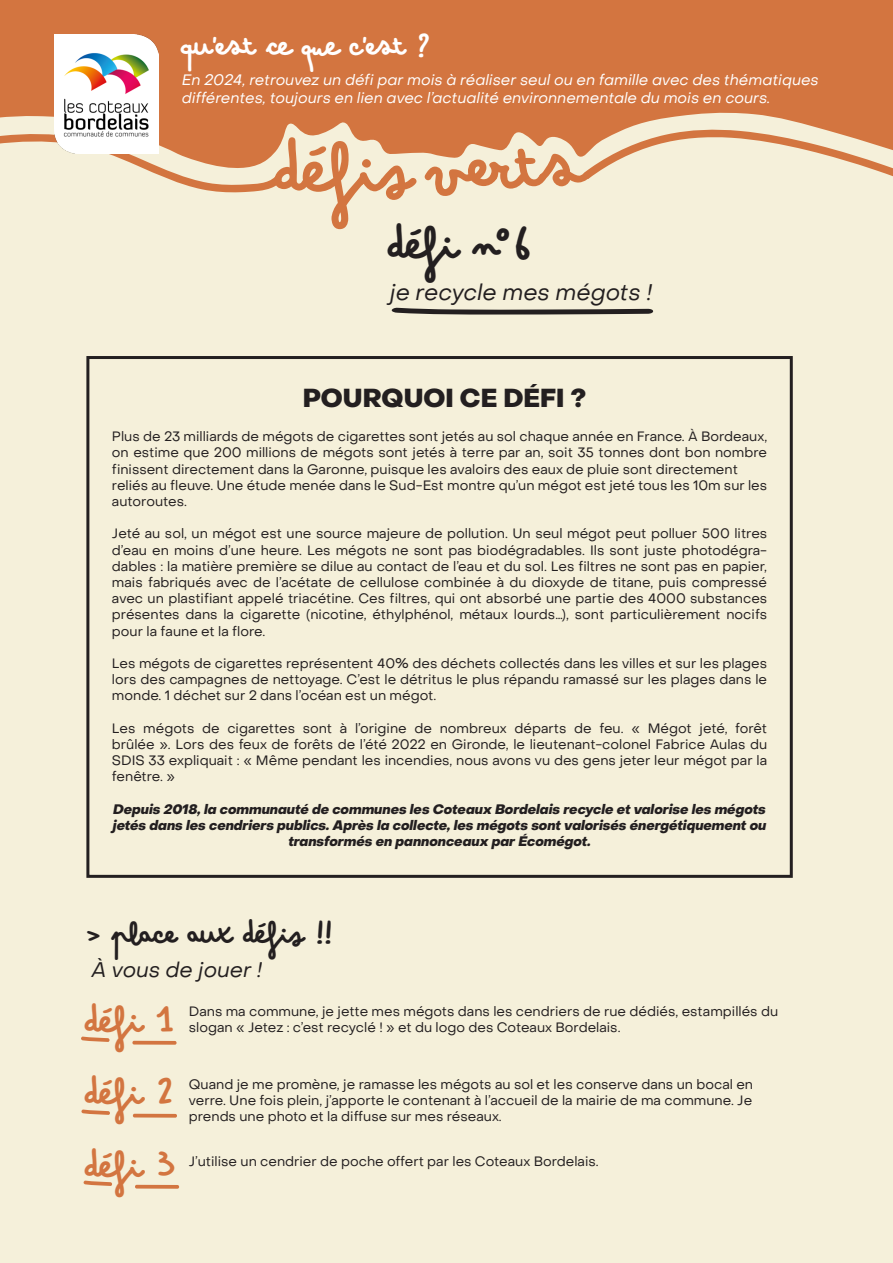
<style>
.page{position:relative;width:893px;height:1263px;background:#fff}
.page>*{position:absolute;margin:0;border:0;box-sizing:border-box;transform-origin:0 0}
.t1{font:42px "Bimbo Pro Whiteboard";color:#231f20}
.t2{font:34.5px "Bimbo Pro Whiteboard";color:#d37540}
.t3{font:28.5px "Bimbo Pro Whiteboard";color:#fff}
.t4{font:28.5px "Bimbo Pro Whiteboard";color:#231f20}
.t5{font:800 25.5px "Object Sans";color:#231f20}
.t6{font:italic 22.5px "Object Sans";color:#231f20}
.t7{font:italic 21px "Object Sans";color:#231f20}
.t8{font:italic 15px/18px "Object Sans";color:#fff}
.t9{font:13.5px/16.2px "Object Sans";color:#231f20;text-align:justify}
.t10{font:italic 800 13.5px/16.2px "Object Sans";color:#231f20;text-align:center}
</style>
<div class="page">
<div style="left:0;top:178px;width:893px;height:1085px;background:#f5f0da"></div>
<div style="left:86px;top:356px;width:707px;height:522px;border:3px solid #231f20"></div>
<svg style="left:392px;top:308px;width:263px;height:7px;background:#635f59"></svg>
<svg style="left:425px;top:178px;width:468px;height:18px;background:#f1e2c9"></svg>
<svg style="left:0;top:0;width:893px;height:178px;background:#d78655"></svg>
<svg style="left:0;top:133px;width:416px;height:96px;background:#ecd2b4"></svg>
<img style="left:54px;top:35px;width:104px;height:118px">
<svg style="left:81px;top:1036px;width:29px;height:6px"></svg>
<svg style="left:132px;top:1041px;width:45px;height:4px"></svg>
<svg style="left:81px;top:1109px;width:30px;height:6px"></svg>
<svg style="left:132px;top:1114px;width:46px;height:4px"></svg>
<svg style="left:84px;top:1180px;width:29px;height:6px"></svg>
<svg style="left:134px;top:1185px;width:46px;height:4px"></svg>
<p class="t3" style="left:182px;top:27px;width:252px">qu’est ce que c’est ?</p>
<p class="t8" style="left:182px;top:71px;width:638px">En 2024, retrouvez un défi par mois à réaliser seul ou en famille avec des thématiques différentes, toujours en lien avec l’actualité environnementale du mois en cours.</p>
<p class="t1" style="left:390px;top:218px;width:144px">défi n°6</p>
<p class="t6" style="left:390px;top:278px;width:264px">je recycle mes mégots !</p>
<p class="t5" style="left:303px;top:382px;width:285px">POURQUOI CE DÉFI ?</p>
<p class="t9" style="left:112px;top:428px;width:657px">Plus de 23 milliards de mégots de cigarettes sont jetés au sol chaque année en France. À Bordeaux, on estime que 200 millions de mégots sont jetés à terre par an, soit 35 tonnes dont bon nombre finissent directement dans la Garonne, puisque les avaloirs des eaux de pluie sont directement</p>
<p class="t9" style="left:112px;top:477px;width:657px">reliés au fleuve. Une étude menée dans le Sud-Est montre qu’un mégot est jeté tous les 10m sur les autoroutes.</p>
<p class="t9" style="left:112px;top:526px;width:657px">Jeté au sol, un mégot est une source majeure de pollution. Un seul mégot peut polluer 500 litres d’eau en moins d’une heure. Les mégots ne sont pas biodégradables. Ils sont juste photodégra&shy;dables : la matière première se dilue au contact de l’eau et du sol. Les filtres ne sont pas en papier, mais fabriqués avec de l’acétate de cellulose combinée à du dioxyde de titane, puis compressé avec un plastifiant appelé triacétine. Ces filtres, qui ont absorbé une partie des 4000 substances présentes dans la cigarette (nicotine, éthylphénol, métaux lourds…), sont particulièrement nocifs pour la faune et la flore.</p>
<p class="t9" style="left:112px;top:655px;width:657px">Les mégots de cigarettes représentent 40% des déchets collectés dans les villes et sur les plages lors des campagnes de nettoyage. C’est le détritus le plus répandu ramassé sur les plages dans le monde. 1 déchet sur 2 dans l’océan est un mégot.</p>
<p class="t9" style="left:112px;top:720px;width:657px">Les mégots de cigarettes sont à l’origine de nombreux départs de feu. « Mégot jeté, forêt brûlée ». Lors des feux de forêts de l’été 2022 en Gironde, le lieutenant-colonel Fabrice Aulas du SDIS 33 expliquait : « Même pendant les incendies, nous avons vu des gens jeter leur mégot par la fenêtre. »</p>
<p class="t10" style="left:113px;top:801px;width:655px">Depuis 2018, la communauté de communes les Coteaux Bordelais recycle et valorise les mégots jetés dans les cendriers publics. Après la collecte, les mégots sont valorisés énergétiquement ou transformés en pannonceaux par Écomégot.</p>
<p class="t4" style="left:86px;top:915px;width:248px">&gt; place aux défis !!</p>
<p class="t7" style="left:92px;top:957px;width:172px">À vous de jouer !</p>
<p class="t2" style="left:86px;top:999px;width:90px">défi 1</p>
<p class="t9" style="left:189px;top:1003px;width:591px">Dans ma commune, je jette mes mégots dans les cendriers de rue dédiés, estampillés du slogan « Jetez : c’est recyclé ! » et du logo des Coteaux Bordelais.</p>
<p class="t2" style="left:86px;top:1071px;width:89px">défi 2</p>
<p class="t9" style="left:189px;top:1076px;width:566px">Quand je me promène, je ramasse les mégots au sol et les conserve dans un bocal en verre. Une fois plein, j’apporte le contenant à l’accueil de la mairie de ma commune. Je prends une photo et la diffuse sur mes réseaux.</p>
<p class="t2" style="left:86px;top:1144px;width:91px">défi 3</p>
<p class="t9" style="left:189px;top:1154px;width:411px">J’utilise un cendrier de poche offert par les Coteaux Bordelais.</p>
</div>
